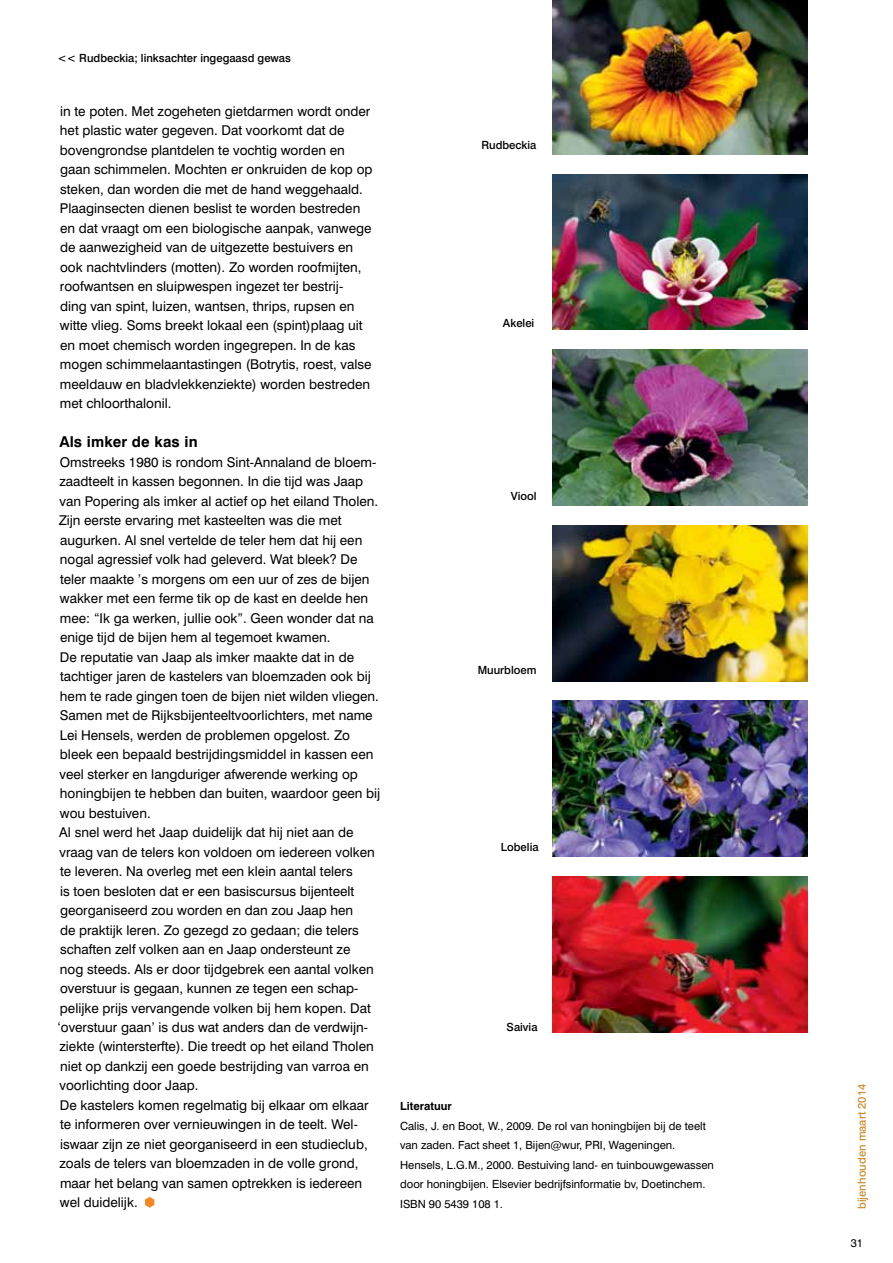
<style>
.page{position:relative;width:893px;height:1263px;background:#fff}
.page>*{position:absolute;margin:0;border:0;box-sizing:border-box;transform-origin:0 0}
.t1{font:700 15px "Swiss 721 BT";letter-spacing:.005em;color:#000}
.t2{font:13.5px/19.5px "Swiss 721 BT";color:#000}
.t3{font:11.25px/19.5px "Swiss 721 BT";color:#000}
.t4{font:500 11.25px "Swiss 721 BT";color:#000}
.t5{font:500 11.25px "Swiss 721 BT";color:#d09132}
.t6{font:700 11.25px "Swiss 721 BT";color:#000}
</style>
<div class="page">
<svg style="left:145px;top:1197px;width:9px;height:11px"></svg>
<img style="left:552px;top:0;width:255px;height:155px">
<img style="left:552px;top:876px;width:255px;height:156px">
<img style="left:552px;top:350px;width:255px;height:156px">
<img style="left:552px;top:525px;width:255px;height:156px">
<img style="left:552px;top:174px;width:255px;height:156px">
<img style="left:552px;top:701px;width:255px;height:156px">
<p class="t4" style="left:57px;top:52px;width:235px">&lt;&lt; Rudbeckia; linksachter ingegaasd gewas</p>
<p class="t2" style="left:60px;top:101px;width:314px">in te poten. Met zogeheten gietdarmen wordt onder het plastic water gegeven. Dat voorkomt dat de bovengrondse plantdelen te vochtig worden en gaan schimmelen. Mochten er onkruiden de kop op steken, dan worden die met de hand weggehaald.<br>Plaaginsecten dienen beslist te worden bestreden en dat vraagt om een biologische aanpak, vanwege de aanwezigheid van de uitgezette bestuivers en ook nachtvlinders (motten). Zo worden roofmijten, roofwantsen en sluipwespen ingezet ter bestrij&shy;ding van spint, luizen, wantsen, thrips, rupsen en witte vlieg. Soms breekt lokaal een (spint)plaag uit en moet chemisch worden ingegrepen. In de kas mogen schimmelaantastingen (Botrytis, roest, valse meeldauw en bladvlekkenziekte) worden bestreden met chloorthalonil.</p>
<p class="t1" style="left:59px;top:433px;width:140px">Als imker de kas in</p>
<p class="t2" style="left:58px;top:452px;width:324px">Omstreeks 1980 is rondom Sint-Annaland de bloem&shy;zaadteelt in kassen begonnen. In die tijd was Jaap van Popering als imker al actief op het eiland Tholen.<br>Zijn eerste ervaring met kasteelten was die met augurken. Al snel vertelde de teler hem dat hij een nogal agressief volk had geleverd. Wat bleek? De teler maakte ’s morgens om een uur of zes de bijen wakker met een ferme tik op de kast en deelde hen mee: “Ik ga werken, jullie ook”. Geen wonder dat na enige tijd de bijen hem al tegemoet kwamen.<br>De reputatie van Jaap als imker maakte dat in de tachtiger jaren de kastelers van bloemzaden ook bij hem te rade gingen toen de bijen niet wilden vliegen.<br>Samen met de Rijksbijenteeltvoorlichters, met name Lei Hensels, werden de problemen opgelost. Zo bleek een bepaald bestrijdingsmiddel in kassen een veel sterker en langduriger afwerende werking op honingbijen te hebben dan buiten, waardoor geen bij wou bestuiven.<br>Al snel werd het Jaap duidelijk dat hij niet aan de vraag van de telers kon voldoen om iedereen volken te leveren. Na overleg met een klein aantal telers<br>is toen besloten dat er een basiscursus bijenteelt georganiseerd zou worden en dan zou Jaap hen<br>de praktijk leren. Zo gezegd zo gedaan; die telers schaften zelf volken aan en Jaap ondersteunt ze<br>nog steeds. Als er door tijdgebrek een aantal volken overstuur is gegaan, kunnen ze tegen een schap&shy;pelijke prijs vervangende volken bij hem kopen. Dat ‘overstuur gaan’ is dus wat anders dan de verdwijn&shy;ziekte (wintersterfte). Die treedt op het eiland Tholen niet op dankzij een goede bestrijding van varroa en voorlichting door Jaap.<br>De kastelers komen regelmatig bij elkaar om elkaar te informeren over vernieuwingen in de teelt. Wel&shy;iswaar zijn ze niet georganiseerd in een studieclub, zoals de telers van bloemzaden in de volle grond, maar het belang van samen optrekken is iedereen wel duidelijk.</p>
<p class="t4" style="left:481px;top:138px;width:57px">Rudbeckia</p>
<p class="t4" style="left:503px;top:316px;width:33px">Akelei</p>
<p class="t4" style="left:511px;top:489px;width:27px">Viool</p>
<p class="t4" style="left:478px;top:663px;width:60px">Muurbloem</p>
<p class="t4" style="left:501px;top:840px;width:39px">Lobelia</p>
<p class="t4" style="left:507px;top:1020px;width:32px">Saivia</p>
<p class="t6" style="left:400px;top:1099px;width:53px">Literatuur</p>
<p class="t3" style="left:400px;top:1116px;width:315px">Calis, J. en Boot, W., 2009. De rol van honingbijen bij de teelt van zaden. Fact sheet 1, Bijen@wur, PRI, Wageningen.<br>Hensels, L.G.M., 2000. Bestuiving land- en tuinbouwgewassen door honingbijen. Elsevier bedrijfsinformatie bv, Doetinchem.<br>ISBN 90 5439 108 1.</p>
<p class="t5" style="left:855px;top:1209px;width:127px;rotate:-90deg">bijenhouden maart 2014</p>
<p class="t3" style="left:851px;top:1233px;width:14px">31</p>
</div>
